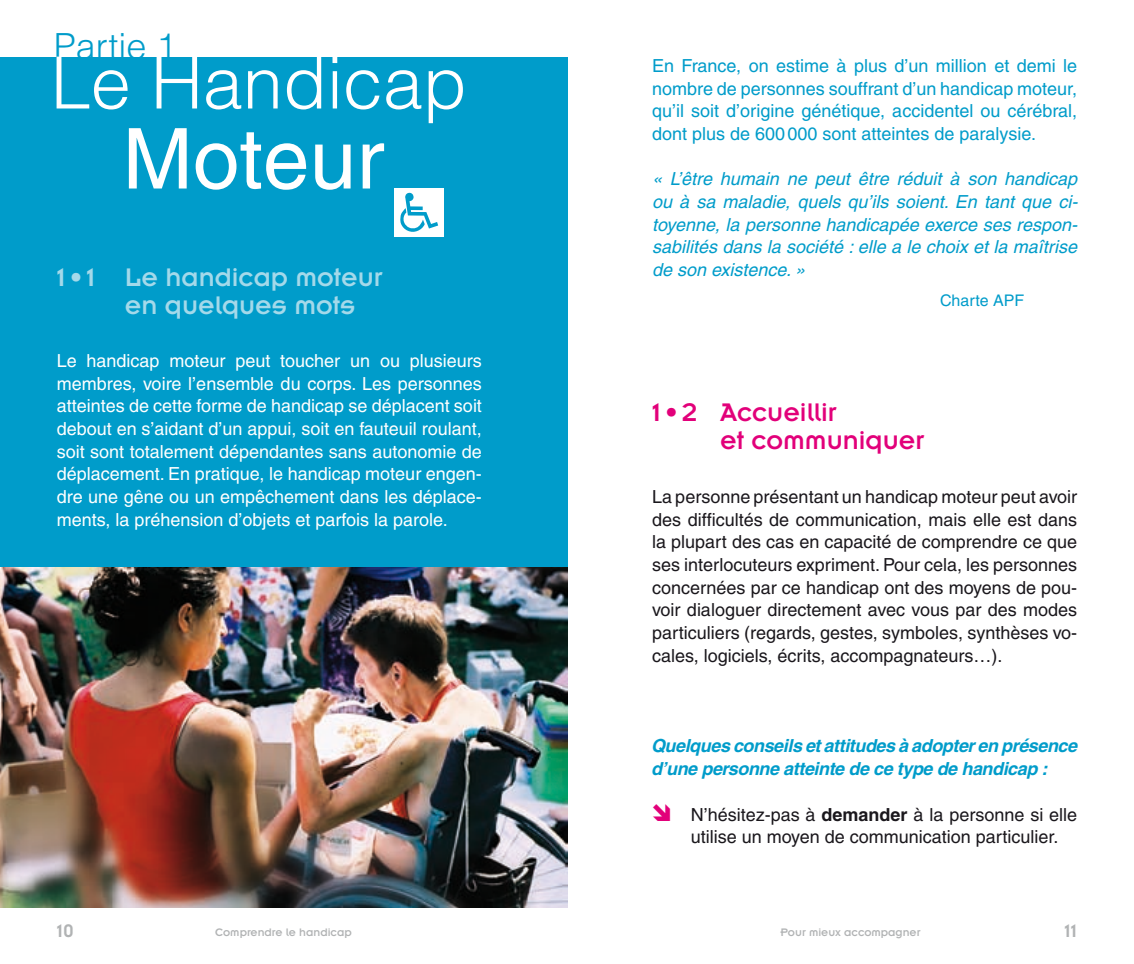
<style>
.page{position:relative;width:1134px;height:964px;background:#fff}
.page>*{position:absolute;margin:0;border:0;box-sizing:border-box;transform-origin:0 0}
.t1{font:84px "Helvetica";color:#fff}
.t2{font:300 72px "Helvetica";color:#fff}
.t3{font:300 36px "Helvetica";color:#009cca}
.t4{font:28px/28px "Insignia A";color:#a4d9ea}
.t5{font:28px/28px "Insignia A";color:#e2007a}
.t6{font:20px "Insignia A";color:#b1b3b4}
.t7{font:18px/22.6px "Helvetica";color:#1a171c}
.t8{font:18px/22.6px "Helvetica";color:#fff;text-align:justify}
.t9{font:italic 18px/22.6px "Helvetica";color:#009cca;text-align:justify}
.t10{font:18px/22.6px "Helvetica";color:#009cca;text-align:justify}
.t11{font:italic 700 18px/22.6px "Helvetica";letter-spacing:-.025em;color:#009cca}
.t12{font:16px "Helvetica";color:#009cca}
.t13{font:12px "Insignia A";color:#b1b3b4}
.s1{font-weight:700}
</style>
<div class="page">
<div style="left:0;top:57px;width:567px;height:850px;background:#009cca"></div>
<div style="left:394px;top:188px;width:49px;height:49px;background:#fff"></div>
<svg style="left:400px;top:192px;width:38px;height:40px"></svg>
<img style="left:0;top:567px;width:567px;height:340px">
<h3 class="t3" style="left:54px;top:23px;width:124px">Partie 1</h3>
<h2 class="t2" style="left:51px;top:38px;width:418px">Le Handicap</h2>
<h1 class="t1" style="left:123px;top:110px;width:263px">Moteur</h1>
<h3 class="t4" style="left:125px;top:263px;width:259px;text-indent:-68px">1 • 1 Le handicap moteur en quelques mots</h3>
<p class="t8" style="left:57px;top:349px;width:427px">Le handicap moteur peut toucher un ou plusieurs membres, voire l’ensemble du corps. Les personnes atteintes de cette forme de handicap se déplacent soit debout en s’aidant d’un appui, soit en fauteuil roulant, soit sont totalement dépendantes sans autonomie de déplacement. En pratique, le handicap moteur engen&shy;dre une gêne ou un empêchement dans les déplace&shy;ments, la préhension d’objets et parfois la parole.</p>
<p class="t10" style="left:652px;top:54px;width:427px">En France, on estime à plus d’un million et demi le nombre de personnes souffrant d’un handicap moteur, qu’il soit d’origine génétique, accidentel ou cérébral, dont plus de 600000 sont atteintes de paralysie.</p>
<p class="t9" style="left:652px;top:168px;width:427px">« L’être humain ne peut être réduit à son handicap ou à sa maladie, quels qu’ils soient. En tant que ci&shy;toyenne, la personne handicapée exerce ses respon&shy;sabilités dans la société : elle a le choix et la maîtrise de son existence. »</p>
<p class="t12" style="left:940px;top:291px;width:86px">Charte APF</p>
<h3 class="t5" style="left:720px;top:398px;width:206px;text-indent:-68px">1 • 2 Accueillir<br>et communiquer</h3>
<p class="t7" style="left:652px;top:485px;width:427px;text-align:justify">La personne présentant un handicap moteur peut avoir des difficultés de communication, mais elle est dans la plupart des cas en capacité de comprendre ce que ses interlocuteurs expriment. Pour cela, les personnes concernées par ce handicap ont des moyens de pou&shy;voir dialoguer directement avec vous par des modes particuliers (regards, gestes, symboles, synthèses vo&shy;cales, logiciels, écrits, accompagnateurs…).</p>
<p class="t11" style="left:651px;top:734px;width:428px">Quelques conseils et attitudes à adopter en présence d’une personne atteinte de ce type de handicap :</p>
<p class="t7" style="left:691px;top:803px;width:388px">N’hésitez-pas à <span class="s1">demander</span> à la personne si elle utilise un moyen de communication particulier.</p>
<p class="t6" style="left:57px;top:920px;width:19px">10</p>
<p class="t13" style="left:215px;top:926px;width:138px">Comprendre le handicap</p>
<p class="t13" style="left:780px;top:926px;width:142px">Pour mieux accompagner</p>
<p class="t6" style="left:1065px;top:920px;width:14px">11</p>
</div>
